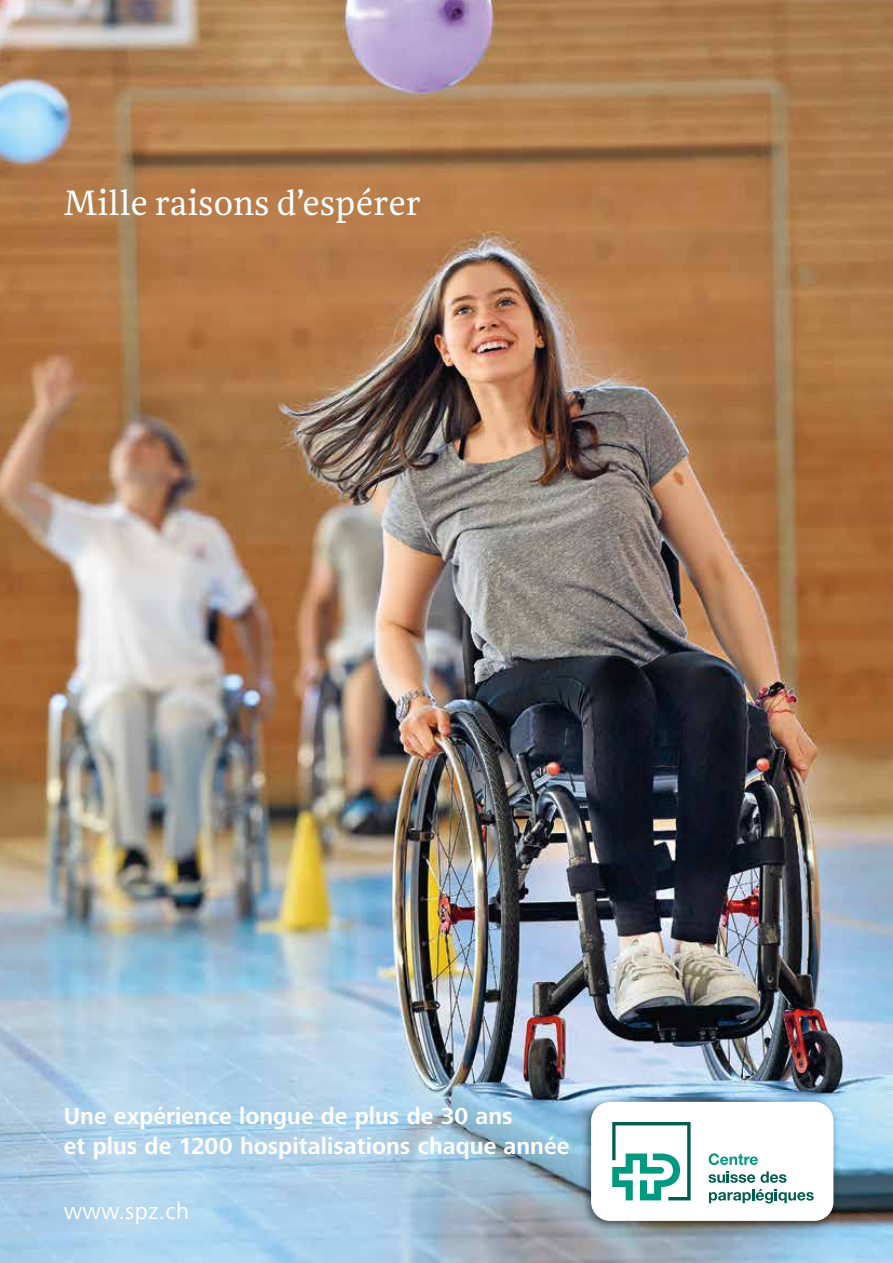
<style>
.page{position:relative;width:893px;height:1263px;background:#fff}
.page>*{position:absolute;margin:0;border:0;box-sizing:border-box;transform-origin:0 0}
.t1{font:36px "NN Rekja";letter-spacing:.005em;color:#fff}
.t2{font:700 24px/30px "Frutiger Next Pro";color:#fff}
.t3{font:24px "Frutiger Next Pro";letter-spacing:.01em;color:#fff}
</style>
<div class="page">
<img style="left:0;top:0;width:893px;height:1263px">
<img style="left:581px;top:1097px;width:258px;height:135px">
<div style="left:591px;top:1102px;width:242px;height:119px;background:#fff;border-radius:19px"></div>
<svg style="left:709px;top:1153px;width:49px;height:12px"></svg>
<svg style="left:612px;top:1122px;width:79px;height:78px"></svg>
<svg style="left:709px;top:1189px;width:105px;height:14px"></svg>
<svg style="left:708px;top:1171px;width:78px;height:12px"></svg>
<h1 class="t1" style="left:64px;top:181px;width:359px">Mille raisons d’espérer</h1>
<p class="t2" style="left:64px;top:1101px;width:507px">Une expérience longue de plus de 30 ans<br>et plus de 1200 hospitalisations chaque année</p>
<p class="t3" style="left:64px;top:1197px;width:127px">www.spz.ch</p>
</div>
